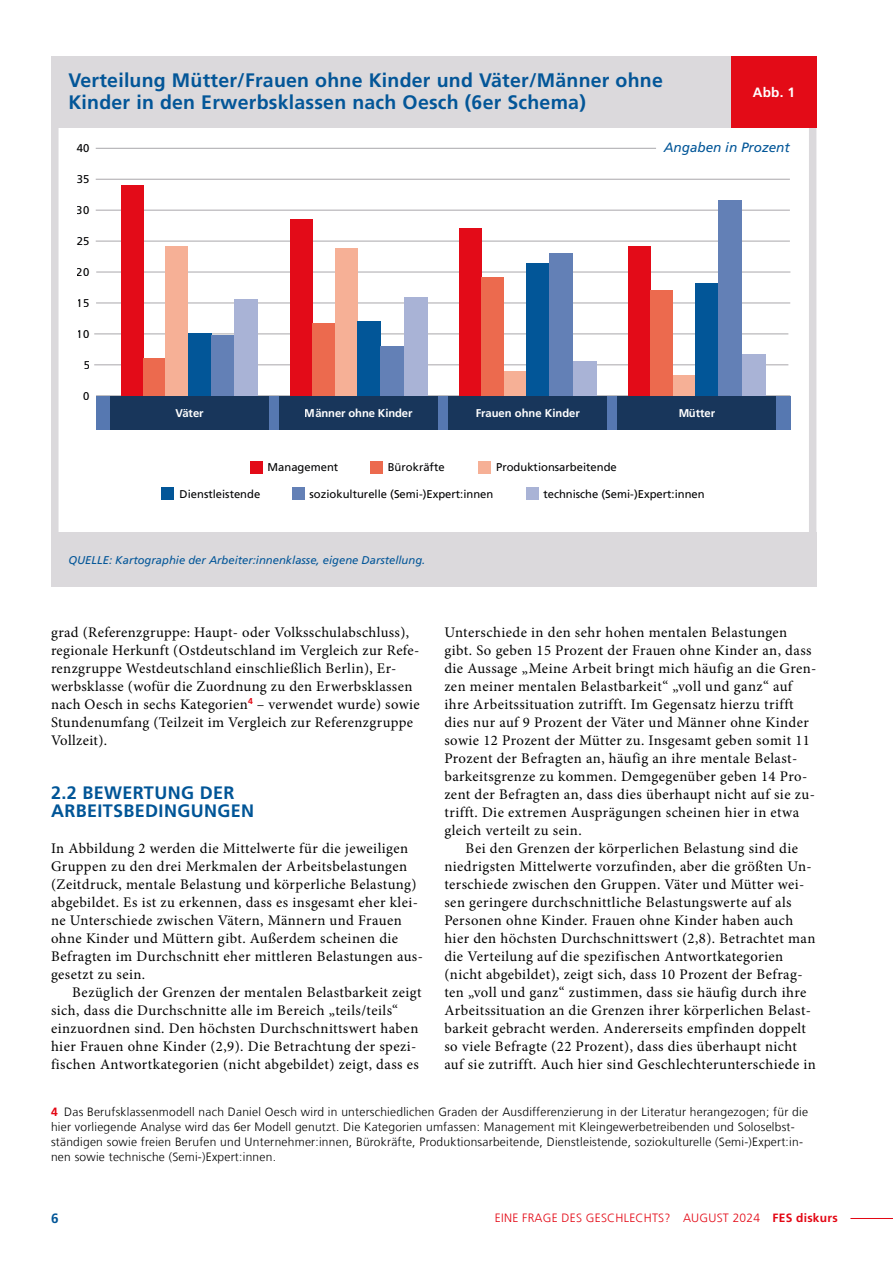
<style>
.page{position:relative;width:893px;height:1263px;background:#fff}
.page>*{position:absolute;margin:0;border:0;box-sizing:border-box;transform-origin:0 0}
.t1{font:700 19.5px/22.5px "Frutiger LT Com";letter-spacing:.01em;color:#035698}
.t2{font:700 18px/18px "Frutiger LT Com";letter-spacing:.02em;color:#005597}
.t3{font:14.7px/18px "Minion Pro";letter-spacing:.03em;color:#000}
.t4{font:italic 13.5px "Frutiger LT Com";color:#025698}
.t5{font:700 13.5px "Frutiger LT Com";color:#fff}
.t6{font:700 13.5px "Frutiger LT Com";color:#005597}
.t7{font:300 12px/15px "Frutiger LT Com";letter-spacing:.02em;color:#000}
.t8{font:300 12px "Frutiger LT Com";letter-spacing:.02em;color:#e30613}
.t9{font:11.25px "Frutiger LT Com";color:#020203}
.t10{font:italic 11.25px "Frutiger LT Com";color:#035698}
.t11{font:700 11.25px "Frutiger LT Com";color:#fff}
.s1{font-weight:700;color:#e30613}
.s2{font-weight:700}
</style>
<div class="page">
<svg style="left:51px;top:127px;width:765px;height:405px"></svg>
<div style="left:51px;top:56px;width:704px;height:71px;background:#dbd9dc"></div>
<div style="left:731px;top:56px;width:85px;height:71px;background:#e30b17"></div>
<div style="left:96px;top:396px;width:694px;height:33px;background:#5678b1"></div>
<div style="left:51px;top:532px;width:765px;height:54px;background:#dbd9dc"></div>
<div style="left:110px;top:396px;width:159px;height:33px;background:#18365b"></div>
<div style="left:279px;top:396px;width:159px;height:33px;background:#18365b"></div>
<div style="left:448px;top:396px;width:159px;height:33px;background:#18365b"></div>
<div style="left:618px;top:396px;width:158px;height:33px;background:#18365b"></div>
<div style="left:251px;top:461px;width:12px;height:12px;background:#e30b18"></div>
<div style="left:371px;top:461px;width:12px;height:12px;background:#ec6a4e"></div>
<div style="left:478px;top:461px;width:12px;height:12px;background:#f6b096"></div>
<div style="left:162px;top:488px;width:12px;height:12px;background:#025698"></div>
<div style="left:292px;top:488px;width:12px;height:12px;background:#6380b6"></div>
<div style="left:526px;top:488px;width:12px;height:12px;background:#a9b3d6"></div>
<div style="left:121px;top:185px;width:22px;height:211px;background:#e30b18"></div>
<div style="left:143px;top:358px;width:23px;height:38px;background:#ec6a4e"></div>
<div style="left:166px;top:247px;width:22px;height:149px;background:#f6b096"></div>
<div style="left:188px;top:333px;width:23px;height:63px;background:#025698"></div>
<div style="left:211px;top:335px;width:24px;height:61px;background:#6380b6"></div>
<div style="left:235px;top:299px;width:23px;height:97px;background:#a9b3d6"></div>
<div style="left:290px;top:220px;width:22px;height:176px;background:#e30b18"></div>
<div style="left:312px;top:323px;width:23px;height:73px;background:#ec6a4e"></div>
<div style="left:335px;top:248px;width:22px;height:148px;background:#f6b096"></div>
<div style="left:357px;top:321px;width:24px;height:75px;background:#025698"></div>
<div style="left:381px;top:347px;width:23px;height:49px;background:#6380b6"></div>
<div style="left:404px;top:298px;width:23px;height:98px;background:#a9b3d6"></div>
<div style="left:459px;top:228px;width:22px;height:168px;background:#e30b18"></div>
<div style="left:481px;top:278px;width:23px;height:118px;background:#ec6a4e"></div>
<div style="left:504px;top:371px;width:22px;height:25px;background:#f6b096"></div>
<div style="left:526px;top:264px;width:24px;height:132px;background:#025698"></div>
<div style="left:550px;top:253px;width:23px;height:143px;background:#6380b6"></div>
<div style="left:573px;top:361px;width:23px;height:35px;background:#a9b3d6"></div>
<div style="left:628px;top:246px;width:23px;height:150px;background:#e30b18"></div>
<div style="left:651px;top:290px;width:22px;height:106px;background:#ec6a4e"></div>
<div style="left:673px;top:375px;width:22px;height:21px;background:#f6b096"></div>
<div style="left:695px;top:284px;width:24px;height:112px;background:#025698"></div>
<div style="left:719px;top:201px;width:23px;height:195px;background:#6380b6"></div>
<div style="left:742px;top:354px;width:23px;height:42px;background:#a9b3d6"></div>
<hr style="left:850px;top:1218px;width:43px;height:1px;background:#e30613">
<h1 class="t1" style="left:68px;top:69px;width:596px">Verteilung Mütter/Frauen ohne Kinder und Väter/Männer ohne<br>Kinder in den Erwerbsklassen nach Oesch (6er Schema)</h1>
<p class="t5" style="left:753px;top:84px;width:44px">Abb. 1</p>
<p class="t9" style="left:77px;top:141px;width:14px">40</p>
<p class="t9" style="left:77px;top:172px;width:14px">35</p>
<p class="t9" style="left:77px;top:203px;width:14px">30</p>
<p class="t9" style="left:77px;top:234px;width:14px">25</p>
<p class="t9" style="left:77px;top:265px;width:14px">20</p>
<p class="t9" style="left:77px;top:296px;width:14px">15</p>
<p class="t9" style="left:77px;top:327px;width:14px">10</p>
<p class="t9" style="left:83px;top:358px;width:8px">5</p>
<p class="t9" style="left:83px;top:389px;width:8px">0</p>
<p class="t4" style="left:664px;top:139px;width:128px">Angaben in Prozent</p>
<p class="t11" style="left:175px;top:407px;width:30px">Väter</p>
<p class="t11" style="left:305px;top:407px;width:109px">Männer ohne Kinder</p>
<p class="t11" style="left:475px;top:407px;width:106px">Frauen ohne Kinder</p>
<p class="t11" style="left:678px;top:407px;width:38px">Mütter</p>
<p class="t9" style="left:268px;top:461px;width:72px">Management</p>
<p class="t9" style="left:388px;top:461px;width:58px">Bürokräfte</p>
<p class="t9" style="left:496px;top:461px;width:122px">Produktionsarbeitende</p>
<p class="t9" style="left:180px;top:487px;width:82px">Dienstleistende</p>
<p class="t9" style="left:310px;top:487px;width:185px">soziokulturelle (Semi-)Expert:innen</p>
<p class="t9" style="left:543px;top:487px;width:163px">technische (Semi-)Expert:innen</p>
<p class="t10" style="left:68px;top:553px;width:358px">QUELLE: Kartographie der Arbeiter:innenklasse, eigene Darstellung.</p>
<p class="t3" style="left:51px;top:623px;width:370px">grad (Referenzgruppe: Haupt- oder Volksschulabschluss), regionale Herkunft (Ostdeutschland im Vergleich zur Refe&shy;renzgruppe Westdeutschland einschließlich Berlin), Er&shy;werbsklasse (wofür die Zuordnung zu den Erwerbsklassen nach Oesch in sechs Kategorien<sup>4</sup> – verwendet wurde) sowie Stundenumfang (Teilzeit im Vergleich zur Referenzgruppe Vollzeit).</p>
<p class="t2" style="left:51px;top:784px;width:205px">2.2 BEWERTUNG DER<br>ARBEITSBEDINGUNGEN</p>
<p class="t3" style="left:51px;top:839px;width:373px">In Abbildung 2 werden die Mittelwerte für die jeweiligen Gruppen zu den drei Merkmalen der Arbeitsbelastungen (Zeitdruck, mentale Belastung und körperliche Belastung) abgebildet. Es ist zu erkennen, dass es insgesamt eher klei&shy;ne Unterschiede zwischen Vätern, Männern und Frauen ohne Kinder und Müttern gibt. Außerdem scheinen die Befragten im Durchschnitt eher mittleren Belastungen aus&shy;gesetzt zu sein.</p>
<p class="t3" style="left:51px;top:983px;width:372px;text-indent:21px">Bezüglich der Grenzen der mentalen Belastbarkeit zeigt sich, dass die Durchschnitte alle im Bereich „teils/teils“ einzuordnen sind. Den höchsten Durchschnittswert haben hier Frauen ohne Kinder (2,9). Die Betrachtung der spezi&shy;fischen Antwortkategorien (nicht abgebildet) zeigt, dass es</p>
<p class="t7" style="left:51px;top:1104px;width:759px"><span class="s1">4</span> Das Berufsklassenmodell nach Daniel Oesch wird in unterschiedlichen Graden der Ausdifferenzierung in der Literatur herangezogen; für die hier vorliegende Analyse wird das 6er Modell genutzt. Die Kategorien umfassen: Management mit Kleingewerbetreibenden und Soloselbst&shy;ständigen sowie freien Berufen und Unternehmer:innen, Bürokräfte, Produktionsarbeitende, Dienstleistende, soziokulturelle (Semi-)Expert:in&shy;nen sowie technische (Semi-)Expert:innen.</p>
<p class="t3" style="left:444px;top:623px;width:374px">Unterschiede in den sehr hohen mentalen Belastungen gibt. So geben 15 Prozent der Frauen ohne Kinder an, dass die Aussage „Meine Arbeit bringt mich häufig an die Gren&shy;zen meiner mentalen Belastbarkeit“ „voll und ganz“ auf ihre Arbeitssituation zutrifft. Im Gegensatz hierzu trifft dies nur auf 9 Prozent der Väter und Männer ohne Kinder sowie 12 Prozent der Mütter zu. Insgesamt geben somit 11<br>Prozent der Befragten an, häufig an ihre mentale Belast&shy;barkeitsgrenze zu kommen. Demgegenüber geben 14 Pro&shy;zent der Befragten an, dass dies überhaupt nicht auf sie zu&shy;trifft. Die extremen Ausprägungen scheinen hier in etwa gleich verteilt zu sein.</p>
<p class="t3" style="left:444px;top:839px;width:373px;text-indent:21px">Bei den Grenzen der körperlichen Belastung sind die niedrigsten Mittelwerte vorzufinden, aber die größten Un&shy;terschiede zwischen den Gruppen. Väter und Mütter wei&shy;sen geringere durchschnittliche Belastungswerte auf als Personen ohne Kinder. Frauen ohne Kinder haben auch hier den höchsten Durchschnittswert (2,8). Betrachtet man die Verteilung auf die spezifischen Antwortkategorien (nicht abgebildet), zeigt sich, dass 10 Prozent der Befrag&shy;ten „voll und ganz“ zustimmen, dass sie häufig durch ihre Arbeitssituation an die Grenzen ihrer körperlichen Belast&shy;barkeit gebracht werden. Andererseits empfinden doppelt so viele Befragte (22 Prozent), dass dies überhaupt nicht auf sie zutrifft. Auch hier sind Geschlechterunterschiede in</p>
<p class="t6" style="left:51px;top:1210px;width:9px">6</p>
<p class="t8" style="left:495px;top:1211px;width:344px">EINE FRAGE DES GESCHLECHTS? AUGUST 2024 <span class="s2">FES diskurs</span></p>
</div>
